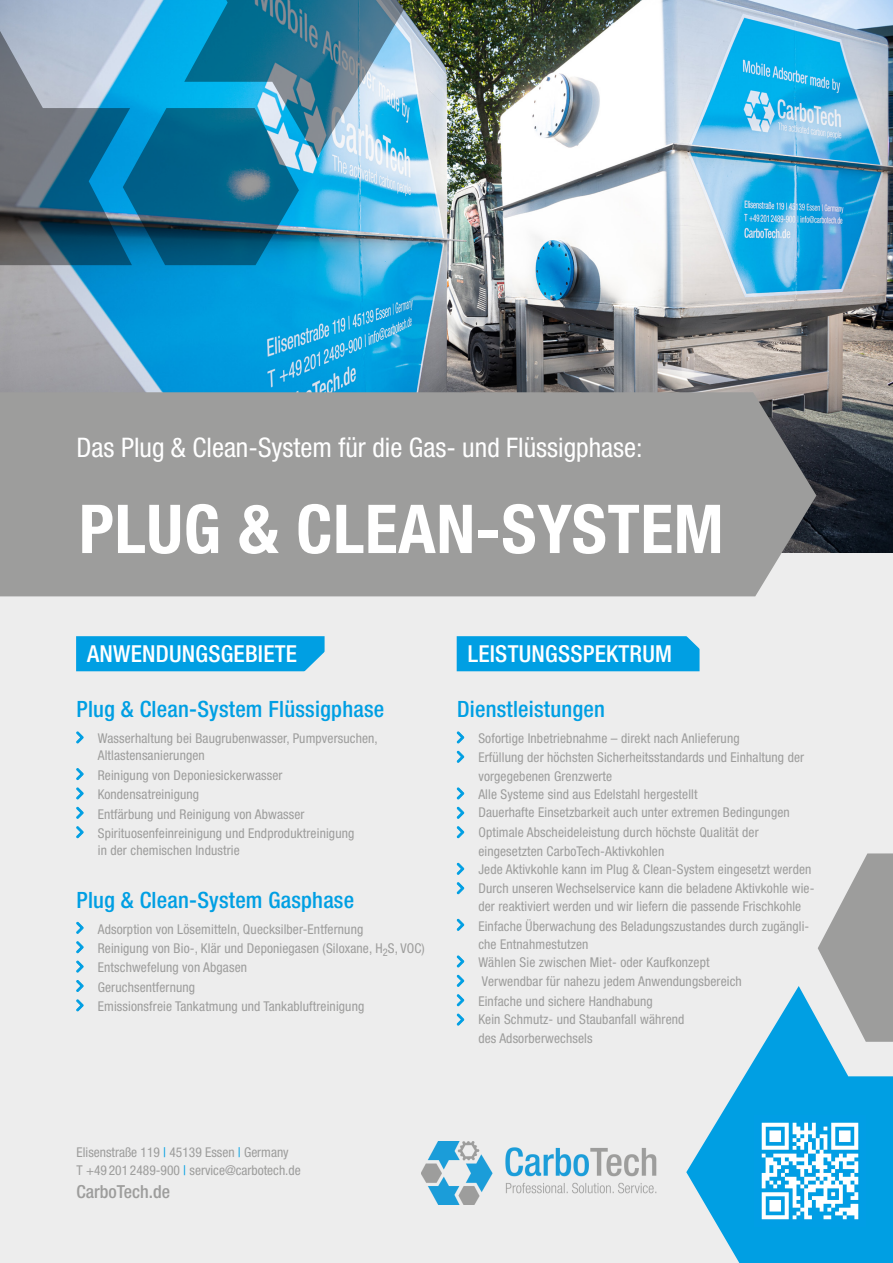
<style>
.page{position:relative;width:893px;height:1263px;background:#fff}
.page>*{position:absolute;margin:0;border:0;box-sizing:border-box;transform-origin:0 0}
.t1{font:700 condensed 67.5px "Helvetica Neue LT Std";letter-spacing:.01em;color:#fff}
.t2{font:condensed 27px "Helvetica Neue LT Std";color:#fff}
.t3{font:500 condensed 23.4px "Helvetica Neue LT Std";letter-spacing:.01em;color:#fff}
.t4{font:500 condensed 22.5px "Helvetica Neue LT Std";letter-spacing:.01em;color:#009fe3}
.t5{font:500 condensed 18px "Helvetica Neue LT Std";color:#9d9d9c}
.t6{font:condensed 13.5px/18.5px "Helvetica Neue LT Std";letter-spacing:.01em;color:#9d9d9c}
.s1{color:#009fe3}
</style>
<div class="page">
<div style="left:0;top:494px;width:893px;height:769px;background:#ededed"></div>
<img style="left:0;top:0;width:893px;height:552px">
<div style="left:0;top:392px;width:816px;height:204px;background:#9d9d9c"></div>
<svg style="left:0;top:0;width:408px;height:265px;background:#448dac"></svg>
<svg style="left:818px;top:853px;width:75px;height:133px"></svg>
<svg style="left:686px;top:986px;width:207px;height:277px;fill:#009fe3"></svg>
<img style="left:422px;top:1141px;width:235px;height:63px">
<svg style="left:76px;top:731px;width:7px;height:12px"></svg>
<svg style="left:76px;top:768px;width:7px;height:12px"></svg>
<svg style="left:76px;top:787px;width:7px;height:12px"></svg>
<svg style="left:76px;top:807px;width:7px;height:12px"></svg>
<svg style="left:76px;top:826px;width:7px;height:12px"></svg>
<svg style="left:76px;top:922px;width:7px;height:12px"></svg>
<svg style="left:76px;top:941px;width:7px;height:12px"></svg>
<svg style="left:76px;top:960px;width:7px;height:12px"></svg>
<svg style="left:76px;top:980px;width:7px;height:12px"></svg>
<svg style="left:76px;top:999px;width:7px;height:12px"></svg>
<svg style="left:457px;top:731px;width:7px;height:12px"></svg>
<svg style="left:457px;top:751px;width:7px;height:12px"></svg>
<svg style="left:457px;top:787px;width:7px;height:12px"></svg>
<svg style="left:457px;top:807px;width:7px;height:12px"></svg>
<svg style="left:457px;top:826px;width:7px;height:12px"></svg>
<svg style="left:457px;top:863px;width:7px;height:12px"></svg>
<svg style="left:457px;top:882px;width:7px;height:12px"></svg>
<svg style="left:457px;top:919px;width:7px;height:12px"></svg>
<svg style="left:457px;top:955px;width:7px;height:12px"></svg>
<svg style="left:457px;top:975px;width:7px;height:12px"></svg>
<svg style="left:457px;top:994px;width:7px;height:12px"></svg>
<svg style="left:457px;top:1013px;width:7px;height:12px"></svg>
<div style="left:76px;top:636px;width:249px;height:35px;background:#009fe3"></div>
<svg style="left:301px;top:650px;width:24px;height:22px"></svg>
<div style="left:457px;top:636px;width:242px;height:35px;background:#009fe3"></div>
<svg style="left:676px;top:636px;width:24px;height:14px"></svg>
<img style="left:755px;top:1116px;width:111px;height:111px">
<h2 class="t2" style="left:77px;top:432px;width:568px">Das Plug &amp; Clean-System für die Gas- und Flüssigphase:</h2>
<h1 class="t1" style="left:79px;top:488px;width:646px">PLUG &amp; CLEAN-SYSTEM</h1>
<h3 class="t3" style="left:87px;top:640px;width:211px">ANWENDUNGSGEBIETE</h3>
<h3 class="t3" style="left:468px;top:640px;width:206px">LEISTUNGSSPEKTRUM</h3>
<h3 class="t4" style="left:77px;top:696px;width:309px">Plug &amp; Clean-System Flüssigphase</h3>
<p class="t6" style="left:98px;top:730px;width:282px;line-height:17.2px">Wasserhaltung bei Baugrubenwasser, Pumpversuchen,<br>Altlastensanierungen</p>
<p class="t6" style="left:98px;top:765px;width:258px;line-height:19.4px">Reinigung von Deponiesickerwasser Kondensatreinigung<br>Entfärbung und Reinigung von Abwasser Spirituosenfeinreinigung und Endproduktreinigung</p>
<p class="t6" style="left:98px;top:841px;width:143px">in der chemischen Industrie</p>
<h3 class="t4" style="left:77px;top:886px;width:279px">Plug &amp; Clean-System Gasphase</h3>
<p class="t6" style="left:98px;top:919px;width:329px;line-height:19.4px">Adsorption von Lösemitteln, Quecksilber-Entfernung<br>Reinigung von Bio-, Klär und Deponiegasen (Siloxane, H<sub>2</sub>S, VOC)<br>Entschwefelung von Abgasen<br>Geruchsentfernung<br>Emissionsfreie Tankatmung und Tankabluftreinigung</p>
<h3 class="t4" style="left:457px;top:696px;width:149px">Dienstleistungen</h3>
<p class="t6" style="left:478px;top:729px;width:327px">Sofortige Inbetriebnahme – direkt nach Anlieferung<br>Erfüllung der höchsten Sicherheitsstandards und Einhaltung der vorgegebenen Grenzwerte<br>Alle Systeme sind aus Edelstahl hergestellt<br>Dauerhafte Einsetzbarkeit auch unter extremen Bedingungen</p>
<p class="t6" style="left:478px;top:823px;width:338px">Optimale Abscheideleistung durch höchste Qualität der eingesetzten CarboTech-Aktivkohlen<br>Jede Aktivkohle kann im Plug &amp; Clean-System eingesetzt werden Durch unseren Wechselservice kann die beladene Aktivkohle wie&shy;der reaktiviert werden und wir liefern die passende Frischkohle</p>
<p class="t6" style="left:478px;top:916px;width:332px">Einfache Überwachung des Beladungszustandes durch zugängli&shy;che Entnahmestutzen<br>Wählen Sie zwischen Miet- oder Kaufkonzept<br>Verwendbar für nahezu jedem Anwendungsbereich<br>Einfache und sichere Handhabung<br>Kein Schmutz- und Staubanfall während<br>des Adsorberwechsels</p>
<p class="t6" style="left:77px;top:1142px;width:226px">Elisenstraße 119 <span class="s1">|</span> 45139 Essen <span class="s1">|</span> Germany<br>T +49 201 2489-900 <span class="s1">|</span> service@carbotech.de</p>
<h3 class="t5" style="left:77px;top:1181px;width:95px">CarboTech.de</h3>
</div>
